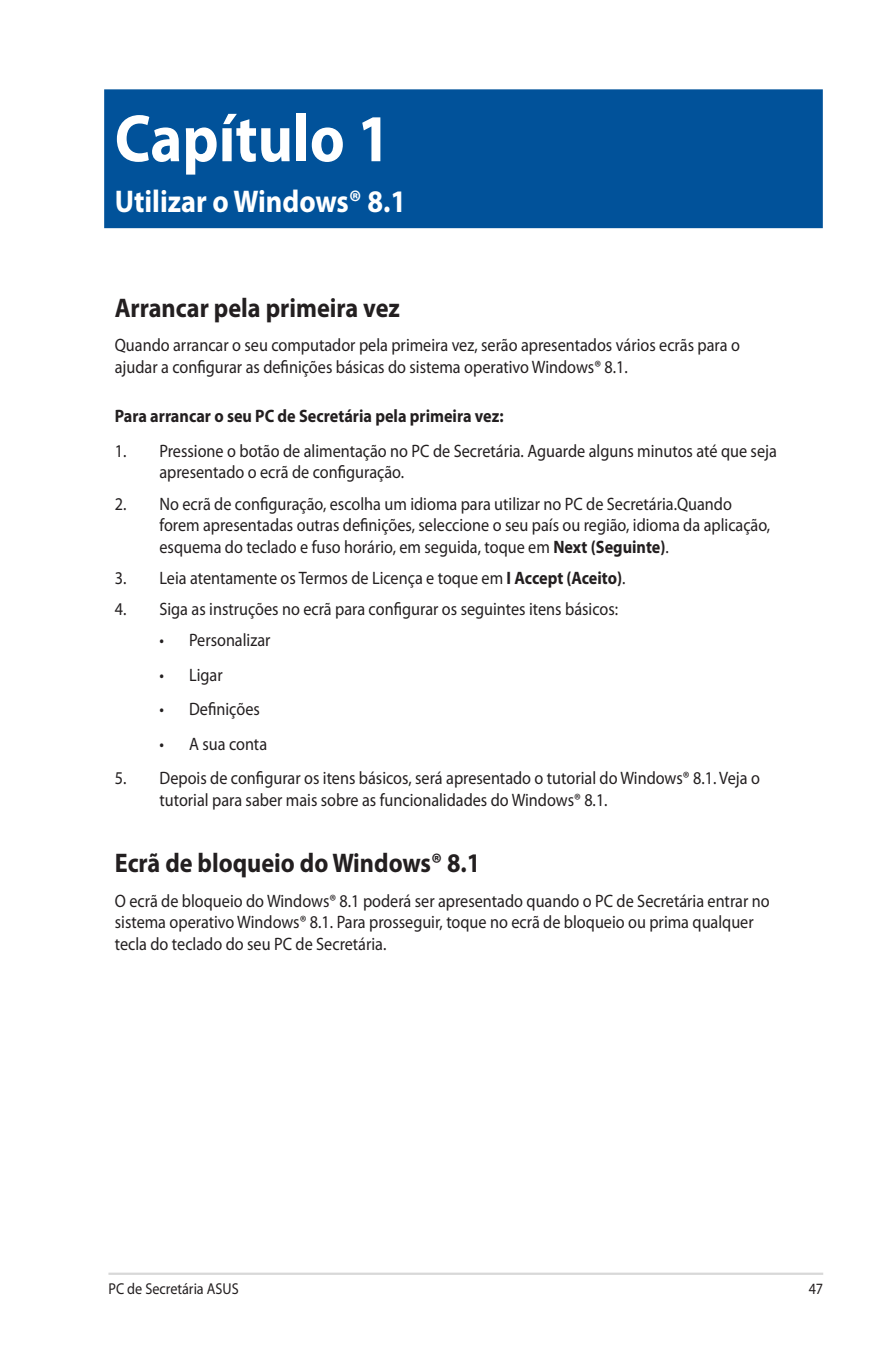
<style>
.page{position:relative;width:893px;height:1346px;background:#fff}
.page>*{position:absolute;margin:0;border:0;box-sizing:border-box;transform-origin:0 0}
.t1{font:700 67.5px "Myriad Pro";color:#fff;scale:.9 1}
.t2{font:700 31.5px "Myriad Pro";color:#fff;scale:.9 1}
.t3{font:700 27px "Myriad Pro";color:#231f20;scale:.9 1}
.t4{font:18px/21.6px "Myriad Pro";color:#231f20;scale:.9 1}
.t5{font:700 18px "Myriad Pro";color:#231f20;scale:.9 1}
.t6{font:15.75px "Myriad Pro";color:#231f20;scale:.9 1}
.s1{font-weight:700}
</style>
<div class="page">
<hr style="left:108px;top:1272px;width:715px;height:3px;background:#d8d8d8">
<div style="left:104px;top:89px;width:719px;height:139px;background:#01529a;border:2px solid #01529a"></div>
<h1 class="t1" style="left:115px;top:101px;width:308px">Capítulo 1</h1>
<h2 class="t2" style="left:115px;top:184px;width:326px">Utilizar o Windows® 8.1</h2>
<h3 class="t3" style="left:115px;top:293px;width:318px">Arrancar pela primeira vez</h3>
<p class="t4" style="left:115px;top:335px;width:696px">Quando arrancar o seu computador pela primeira vez, serão apresentados vários ecrãs para o ajudar a configurar as definições básicas do sistema operativo Windows® 8.1.</p>
<p class="t5" style="left:115px;top:406px;width:433px">Para arrancar o seu PC de Secretária pela primeira vez:</p>
<p class="t4" style="left:159px;top:440px;width:687px;text-indent:-45px">1. Pressione o botão de alimentação no PC de Secretária. Aguarde alguns minutos até que seja apresentado o ecrã de configuração.</p>
<p class="t4" style="left:159px;top:493px;width:680px;text-indent:-45px">2. No ecrã de configuração, escolha um idioma para utilizar no PC de Secretária.Quando forem apresentadas outras definições, seleccione o seu país ou região, idioma da aplicação, esquema do teclado e fuso horário, em seguida, toque em <span class="s1">Next (Seguinte)</span>.</p>
<p class="t4" style="left:115px;top:567px;width:569px">3. Leia atentamente os Termos de Licença e toque em <span class="s1">I Accept (Aceito)</span>.</p>
<p class="t4" style="left:115px;top:599px;width:561px">4. Siga as instruções no ecrã para configurar os seguintes itens básicos:</p>
<p class="t4" style="left:159px;top:630px;width:125px">• Personalizar</p>
<p class="t4" style="left:159px;top:664px;width:72px">• Ligar</p>
<p class="t4" style="left:159px;top:699px;width:113px">• Definições</p>
<p class="t4" style="left:159px;top:733px;width:121px">• A sua conta</p>
<p class="t4" style="left:159px;top:767px;width:669px;text-indent:-45px">5. Depois de configurar os itens básicos, será apresentado o tutorial do Windows® 8.1. Veja o tutorial para saber mais sobre as funcionalidades do Windows® 8.1.</p>
<h3 class="t3" style="left:115px;top:848px;width:408px">Ecrã de bloqueio do Windows® 8.1</h3>
<p class="t4" style="left:115px;top:890px;width:729px">O ecrã de bloqueio do Windows® 8.1 poderá ser apresentado quando o PC de Secretária entrar no sistema operativo Windows® 8.1. Para prosseguir, toque no ecrã de bloqueio ou prima qualquer tecla do teclado do seu PC de Secretária.</p>
<p class="t6" style="left:108px;top:1280px;width:146px">PC de Secretária ASUS</p>
<p class="t6" style="left:809px;top:1280px;width:18px">47</p>
</div>
